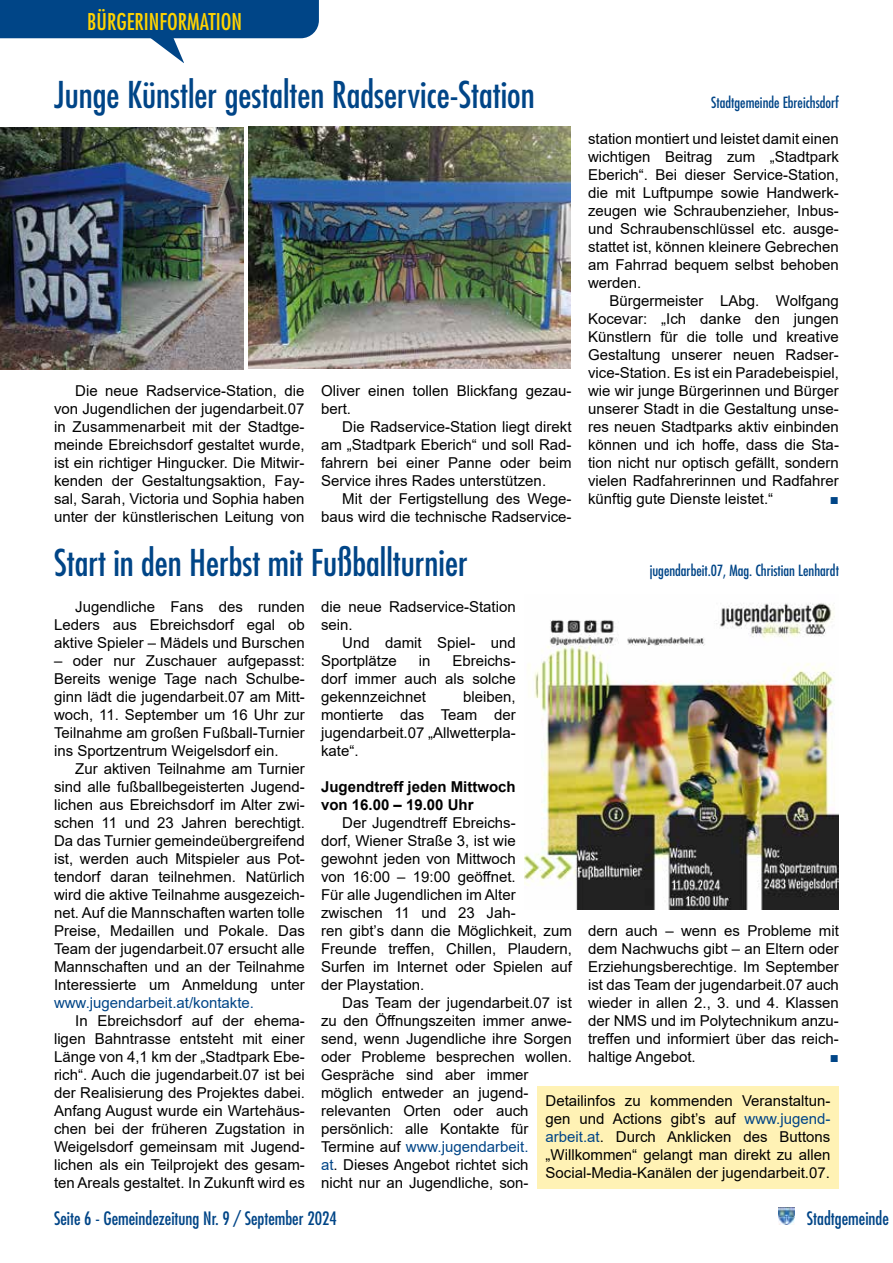
<style>
.page{position:relative;width:893px;height:1263px;background:#fff}
.page>*{position:absolute;margin:0;border:0;box-sizing:border-box;transform-origin:0 0}
.t1{font:condensed 36px "Futura Std";color:#004587}
.t2{font:condensed 22.5px "Futura Std";color:#ffd300}
.t3{font:condensed 18px "Futura Std";color:#004587}
.t4{font:15px/18px "Arial";color:#000;text-align:justify}
.t5{font:condensed 15px "Futura Std";color:#004587}
.t6{font:700 15px/18px "Arial";color:#000}
.t7{font:15px "Arial";color:#004587}
.s1{color:#004587}
</style>
<div class="page">
<svg style="left:0;top:0;width:319px;height:63px"></svg>
<img style="left:778px;top:1208px;width:16px;height:17px">
<img style="left:0;top:128px;width:243px;height:242px">
<img style="left:248px;top:126px;width:323px;height:243px">
<img style="left:524px;top:603px;width:315px;height:306px">
<div style="left:537px;top:1086px;width:302px;height:102px;background:#fff2b5"></div>
<h2 class="t2" style="left:87px;top:8px;width:156px">BÜRGERINFORMATION</h2>
<h1 class="t1" style="left:54px;top:74px;width:482px">Junge Künstler gestalten Radservice-Station</h1>
<p class="t4" style="left:54px;top:382px;width:252px;text-indent:21px">Die neue Radservice-Station, die von Jugendlichen der jugendarbeit.07 in Zusammenarbeit mit der Stadtge&shy;meinde Ebreichsdorf gestaltet wurde, ist ein richtiger Hingucker. Die Mitwir&shy;kenden der Gestaltungsaktion, Fay&shy;sal, Sarah, Victoria und Sophia haben unter der künstlerischen Leitung von</p>
<p class="t4" style="left:321px;top:382px;width:252px">Oliver einen tollen Blickfang gezau&shy;bert.</p>
<p class="t4" style="left:321px;top:418px;width:252px;text-indent:21px">Die Radservice-Station liegt direkt am „Stadtpark Eberich“ und soll Rad&shy;fahrern bei einer Panne oder beim Service ihres Rades unterstützen.</p>
<p class="t4" style="left:321px;top:490px;width:252px;text-align:right">Mit der Fertigstellung des Wege&shy;baus wird die technische Radservice-</p>
<h1 class="t1" style="left:54px;top:541px;width:415px">Start in den Herbst mit Fußballturnier</h1>
<p class="t5" style="left:711px;top:94px;width:129px">Stadtgemeinde Ebreichsdorf</p>
<p class="t4" style="left:588px;top:130px;width:252px">station montiert und leistet damit einen wichtigen Beitrag zum „Stadtpark Eberich“. Bei dieser Service-Station, die mit Luftpumpe sowie Handwerk&shy;zeugen wie Schraubenzieher, Inbus&shy;und Schraubenschlüssel etc. ausge&shy;stattet ist, können kleinere Gebrechen am Fahrrad bequem selbst behoben werden.</p>
<p class="t4" style="left:588px;top:292px;width:252px;text-indent:21px">Bürgermeister LAbg. Wolfgang Kocevar: „Ich danke den jungen Künstlern für die tolle und kreative Gestaltung unserer neuen Radser&shy;vice-Station. Es ist ein Paradebeispiel, wie wir junge Bürgerinnen und Bürger unserer Stadt in die Gestaltung unse&shy;res neuen Stadtparks aktiv einbinden können und ich hoffe, dass die Sta&shy;tion nicht nur optisch gefällt, sondern vielen Radfahrerinnen und Radfahrer künftig gute Dienste leistet.“</p>
<p class="t7" style="left:830px;top:489px;width:11px">■</p>
<p class="t5" style="left:650px;top:562px;width:191px">jugendarbeit.07, Mag. Christian Lenhardt</p>
<p class="t4" style="left:54px;top:598px;width:252px;text-indent:21px">Jugendliche Fans des runden Leders aus Ebreichsdorf egal ob aktive Spieler – Mädels und Burschen</p>
<p class="t4" style="left:54px;top:652px;width:252px">– oder nur Zuschauer aufgepasst:<br>Bereits wenige Tage nach Schulbe&shy;ginn lädt die jugendarbeit.07 am Mitt&shy;woch, 11. September um 16 Uhr zur Teilnahme am großen Fußball-Turnier ins Sportzentrum Weigelsdorf ein.</p>
<p class="t4" style="left:54px;top:760px;width:252px;text-indent:21px">Zur aktiven Teilnahme am Turnier sind alle fußballbegeisterten Jugend&shy;lichen aus Ebreichsdorf im Alter zwi&shy;schen 11 und 23 Jahren berechtigt.<br>Da das Turnier gemeindeübergreifend ist, werden auch Mitspieler aus Pot&shy;tendorf daran teilnehmen. Natürlich wird die aktive Teilnahme ausgezeich&shy;net. Auf die Mannschaften warten tolle Preise, Medaillen und Pokale. Das Team der jugendarbeit.07 ersucht alle Mannschaften und an der Teilnahme Interessierte um Anmeldung unter</p>
<p class="t7" style="left:54px;top:993px;width:202px">www.jugendarbeit.at/kontakte.</p>
<p class="t4" style="left:54px;top:1012px;width:252px;text-indent:21px">In Ebreichsdorf auf der ehema&shy;ligen Bahntrasse entsteht mit einer Länge von 4,1 km der „Stadtpark Ebe&shy;rich“. Auch die jugendarbeit.07 ist bei der Realisierung des Projektes dabei.<br>Anfang August wurde ein Wartehäus&shy;chen bei der früheren Zugstation in Weigelsdorf gemeinsam mit Jugend&shy;lichen als ein Teilprojekt des gesam&shy;ten Areals gestaltet. In Zukunft wird es</p>
<p class="t4" style="left:321px;top:598px;width:196px">die neue Radservice-Station sein.</p>
<p class="t4" style="left:321px;top:634px;width:196px;text-indent:21px">Und damit Spiel- und<br>Sportplätze</p>
<p class="t4" style="left:321px;top:652px;width:196px;text-indent:131px">Ebreichs&shy;dorf immer auch als solche gekennzeichnet</p>
<p class="t4" style="left:419px;top:652px;width:13px">in</p>
<p class="t4" style="left:321px;top:688px;width:196px;text-indent:142px">bleiben, montierte das Team der jugendarbeit.07 „Allwetterpla&shy;kate“.</p>
<p class="t6" style="left:321px;top:778px;width:196px">Jugendtreff jeden Mittwoch von 16.00 – 19.00 Uhr</p>
<p class="t4" style="left:321px;top:814px;width:252px;text-align:left;text-indent:21px">Der Jugendtreff Ebreichs-<br>dorf, Wiener Straße 3, ist wie gewohnt jeden von Mittwoch<br>von 16:00 – 19:00 geöffnet.<br>Für alle Jugendlichen im Alter zwischen 11 und 23 Jah-<br>ren gibt’s dann die Möglichkeit, zum<br>Freunde treffen, Chillen, Plaudern,<br>Surfen im Internet oder Spielen auf der Playstation.</p>
<p class="t4" style="left:321px;top:994px;width:252px;text-align:left;text-indent:21px">Das Team der jugendarbeit.07 ist zu den Öffnungszeiten immer anwe&shy;send, wenn Jugendliche ihre Sorgen oder Probleme besprechen wollen.<br>Gespräche sind aber immer möglich entweder an jugend&shy;relevanten Orten oder auch persönlich: alle Kontakte für<br>Termine auf <span class="s1">www.jugendarbeit.<br>at</span>. Dieses Angebot richtet sich<br>nicht nur an Jugendliche, son-</p>
<p class="t4" style="left:588px;top:922px;width:252px">dern auch – wenn es Probleme mit dem Nachwuchs gibt – an Eltern oder Erziehungsberechtige. Im September ist das Team der jugendarbeit.07 auch wieder in allen 2., 3. und 4. Klassen der NMS und im Polytechnikum anzu&shy;treffen und informiert über das reich&shy;haltige Angebot.</p>
<p class="t7" style="left:830px;top:1047px;width:11px">■</p>
<p class="t4" style="left:546px;top:1091px;width:286px">Detailinfos zu kommenden Veranstaltun&shy;gen und Actions gibt’s auf <span class="s1">www.jugend&shy;arbeit.at</span>. Durch Anklicken des Buttons „Willkommen“ gelangt man direkt zu allen Social-Media-Kanälen der jugendarbeit.07.</p>
<p class="t3" style="left:54px;top:1207px;width:284px">Seite 6 - Gemeindezeitung Nr. 9 / September 2024</p>
<p class="t3" style="left:807px;top:1207px;width:84px">Stadtgemeinde</p>
</div>
